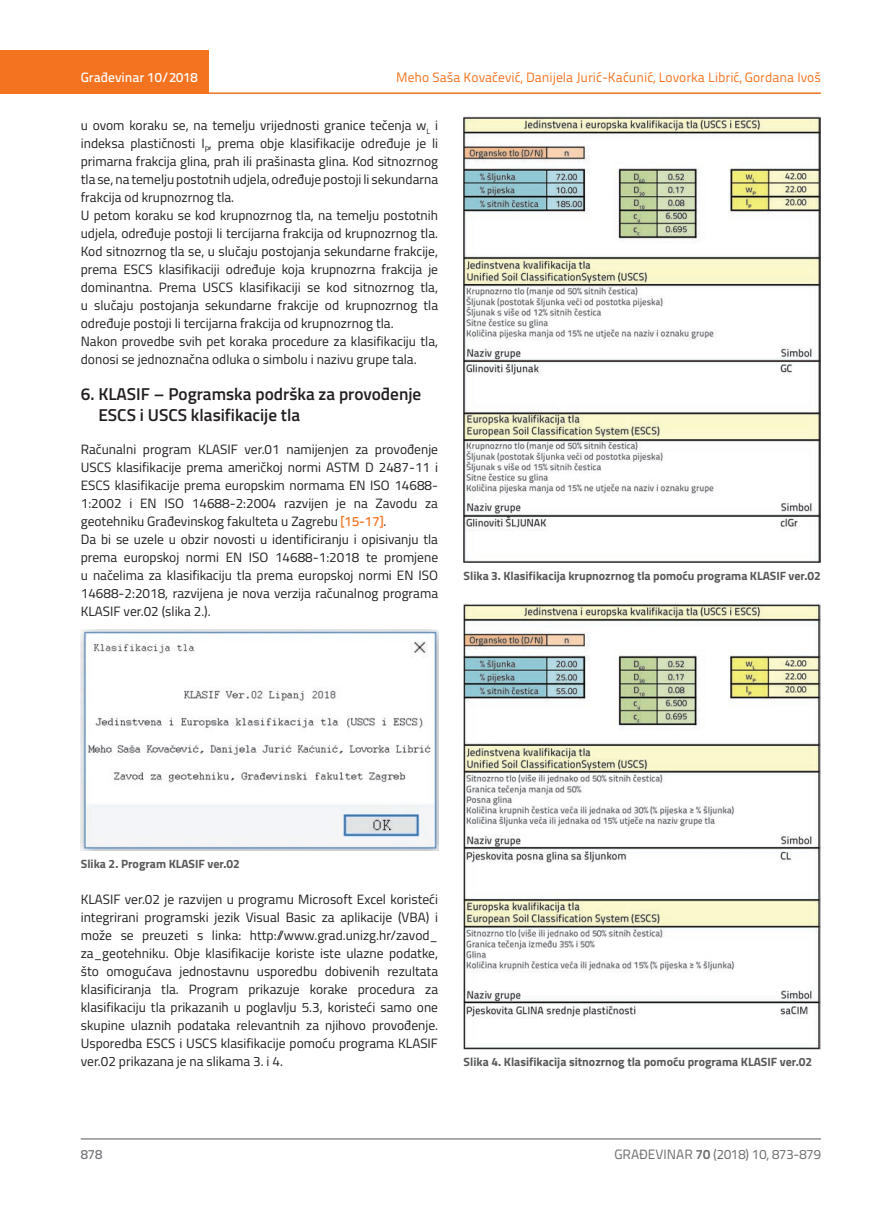
<style>
.page{position:relative;width:872px;height:1212px;background:#fff}
.page>*{position:absolute;margin:0;border:0;box-sizing:border-box;transform-origin:0 0}
.t1{font:600 17.25px/21px "Titillium";color:#231f20}
.t2{font:13.5px/18px "Titillium";color:#231f20}
.t3{font:13.5px "Titillium Text 22 L";color:#f47321}
.t4{font:13.5px "Titillium Text 22 L";color:#6c6d70}
.t5{font:500 13.5px "Titillium Text 22 L";color:#fff}
.t6{font:500 13.5px "Titillium Text 22 L";color:#787a7d}
.t7{font:700 12px "Titillium";color:#57585a}
.s1{font-family:"Titillium Text 22 L";font-weight:500;color:#f47321}
.s2{font-weight:700}
</style>
<div class="page">
<div style="left:0;top:50px;width:208px;height:44px;background:#f47321"></div>
<hr style="left:0;top:92px;width:821px;height:2px;background:#f47321">
<hr style="left:81px;top:1139px;width:740px;height:1px;background:#57585a">
<img style="left:81px;top:629px;width:357px;height:221px">
<img style="left:463px;top:116px;width:358px;height:446px">
<img style="left:463px;top:604px;width:358px;height:445px">
<p class="t3" style="left:396px;top:68px;width:426px">Meho Saša Kovačević, Danijela Jurić-Kaćunić, Lovorka Librić, Gordana Ivoš</p>
<p class="t2" style="left:81px;top:115px;width:359px">u ovom koraku se, na temelju vrijednosti granice tečenja w<sub>L</sub> i indeksa plastičnosti I<sub>P</sub>, prema obje klasifikacije određuje je li primarna frakcija glina, prah ili prašinasta glina. Kod sitnozrnog tla se, na temelju postotnih udjela, određuje postoji li sekundarna frakcija od krupnozrnog tla.<br>U petom koraku se kod krupnozrnog tla, na temelju postotnih udjela, određuje postoji li tercijarna frakcija od krupnozrnog tla.<br>Kod sitnozrnog tla se, u slučaju postojanja sekundarne frakcije, prema ESCS klasifikaciji određuje koja krupnozrna frakcija je dominantna. Prema USCS klasifikaciji se kod sitnozrnog tla, u slučaju postojanja sekundarne frakcije od krupnozrnog tla određuje postoji li tercijarna frakcija od krupnozrnog tla.<br>Nakon provedbe svih pet koraka procedure za klasifikaciju tla, donosi se jednoznačna odluka o simbolu i nazivu grupe tala.</p>
<p class="t1" style="left:98px;top:382px;width:324px;text-indent:-18px">6. KLASIF – Pogramska podrška za provođenje<br>ESCS i USCS klasifikacije tla</p>
<p class="t2" style="left:81px;top:439px;width:359px">Računalni program KLASIF ver.01 namijenjen za provođenje USCS klasifikacije prema američkoj normi ASTM D 2487-11 i ESCS klasifikacije prema europskim normama EN ISO 14688- 1:2002 i EN ISO 14688-2:2004 razvijen je na Zavodu za geotehniku Građevinskog fakulteta u Zagrebu <span class="s1">[15-17]</span>.<br>Da bi se uzele u obzir novosti u identificiranju i opisivanju tla prema europskoj normi EN ISO 14688-1:2018 te promjene u načelima za klasifikaciju tla prema europskoj normi EN ISO 14688-2:2018, razvijena je nova verzija računalnog programa KLASIF ver.02 (slika 2.).</p>
<p class="t5" style="left:81px;top:67px;width:118px">Građevinar 10/2018</p>
<p class="t7" style="left:463px;top:566px;width:359px">Slika 3. Klasifikacija krupnozrnog tla pomoću programa KLASIF ver.02</p>
<p class="t7" style="left:81px;top:855px;width:161px">Slika 2. Program KLASIF ver.02</p>
<p class="t2" style="left:81px;top:890px;width:359px;text-align:justify">KLASIF ver.02 je razvijen u programu Microsoft Excel koristeći integrirani programski jezik Visual Basic za aplikacije (VBA) i može se preuzeti s linka: http://www.grad.unizg.hr/zavod_ za_geotehniku. Obje klasifikacije koriste iste ulazne podatke, što omogućava jednostavnu usporedbu dobivenih rezultata klasificiranja tla. Program prikazuje korake procedura za klasifikaciju tla prikazanih u poglavlju 5.3, koristeći samo one skupine ulaznih podataka relevantnih za njihovo provođenje.<br>Usporedba ESCS i USCS klasifikacije pomoću programa KLASIF ver.02 prikazana je na slikama 3. i 4.</p>
<p class="t7" style="left:463px;top:1053px;width:350px">Slika 4. Klasifikacija sitnozrnog tla pomoću programa KLASIF ver.02</p>
<p class="t6" style="left:81px;top:1144px;width:23px">878</p>
<p class="t4" style="left:614px;top:1144px;width:208px">GRAĐEVINAR <span class="s2">70</span> (2018) 10, 873-879</p>
</div>
